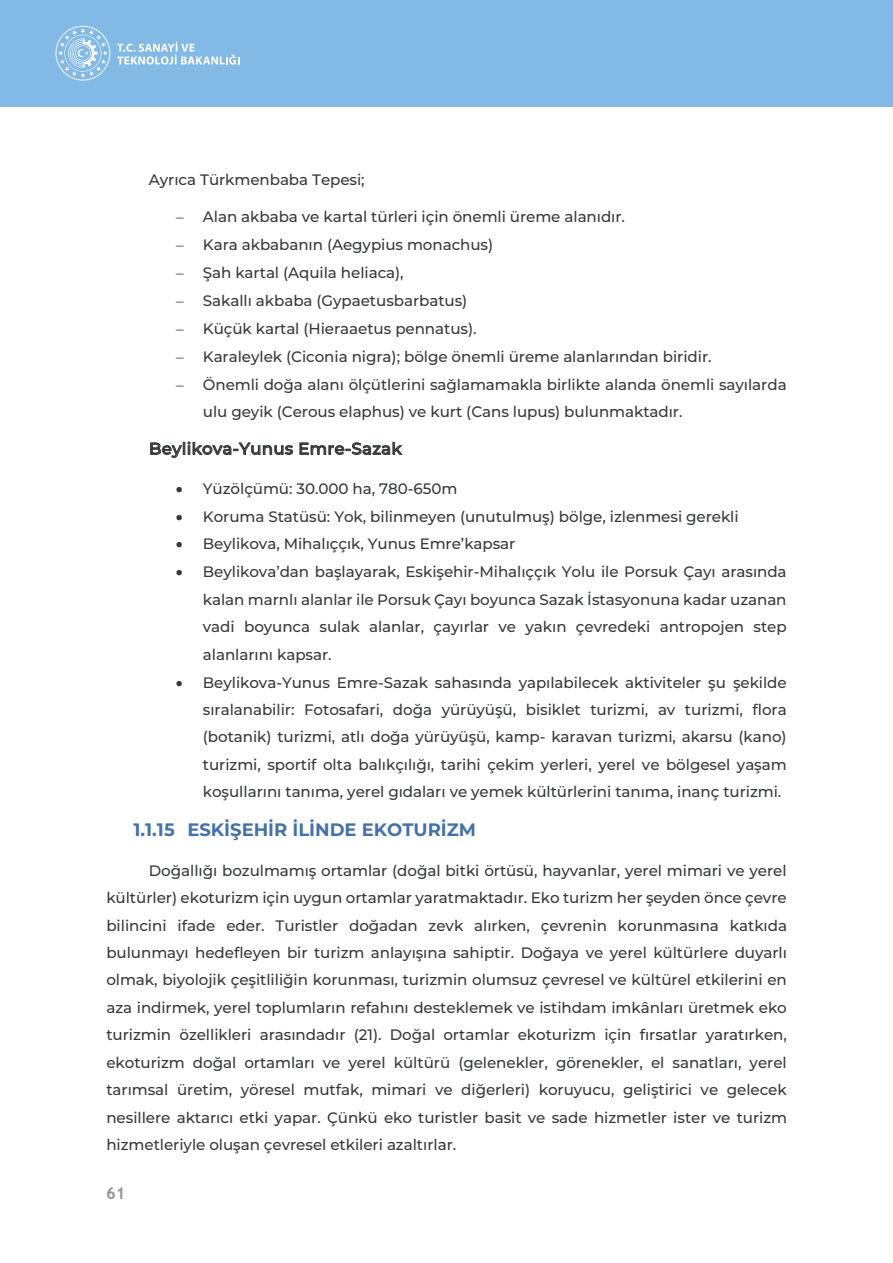
<style>
.page{position:relative;width:893px;height:1263px;background:#fff}
.page>*{position:absolute;margin:0;border:0;box-sizing:border-box;transform-origin:0 0}
.t1{font:700 18px "Montserrat";color:#4372a8}
.t2{font:700 16.5px "Trebuchet MS";color:#939598}
.t3{font:500 16.2px "Montserrat";letter-spacing:.02em;color:#36393c}
.t4{font:500 15.15px/27.5px "Montserrat";letter-spacing:-.005em;color:#36393c;text-align:justify}
</style>
<div class="page">
<div style="left:0;top:0;width:893px;height:106px;background:#83bae5"></div>
<svg style="left:117px;top:42px;width:122px;height:23px"></svg>
<svg style="left:55px;top:25px;width:56px;height:56px"></svg>
<p class="t4" style="left:149px;top:165px;width:217px">Ayrıca Türkmenbaba Tepesi;</p>
<p class="t4" style="left:203px;top:202px;width:585px;line-height:27.9px;text-align:left">Alan akbaba ve kartal türleri için önemli üreme alanıdır.<br>Kara akbabanın (Aegypius monachus)<br>Şah kartal (Aquila heliaca),<br>Sakallı akbaba (Gypaetusbarbatus)<br>Küçük kartal (Hieraaetus pennatus).<br>Karaleylek (Ciconia nigra); bölge önemli üreme alanlarından biridir.<br>Önemli doğa alanı ölçütlerini sağlamamakla birlikte alanda önemli sayılarda ulu geyik (Cerous elaphus) ve kurt (Cans lupus) bulunmaktadır.</p>
<p class="t3" style="left:149px;top:437px;width:254px">Beylikova-Yunus Emre-Sazak</p>
<p class="t4" style="left:176px;top:474px;width:283px">• Yüzölçümü: 30.000 ha, 780-650m</p>
<p class="t4" style="left:176px;top:502px;width:564px">• Koruma Statüsü: Yok, bilinmeyen (unutulmuş) bölge, izlenmesi gerekli</p>
<p class="t4" style="left:176px;top:530px;width:341px">• Beylikova, Mihalıççık, Yunus Emre’kapsar</p>
<p class="t4" style="left:203px;top:558px;width:585px;text-indent:-27px">• Beylikova’dan başlayarak, Eskişehir-Mihalıççık Yolu ile Porsuk Çayı arasında kalan marnlı alanlar ile Porsuk Çayı boyunca Sazak İstasyonuna kadar uzanan vadi boyunca sulak alanlar, çayırlar ve yakın çevredeki antropojen step alanlarını kapsar.</p>
<p class="t4" style="left:203px;top:668px;width:585px;text-indent:-27px">• Beylikova-Yunus Emre-Sazak sahasında yapılabilecek aktiviteler şu şekilde sıralanabilir: Fotosafari, doğa yürüyüşü, bisiklet turizmi, av turizmi, flora (botanik) turizmi, atlı doğa yürüyüşü, kamp- karavan turizmi, akarsu (kano) turizmi, sportif olta balıkçılığı, tarihi çekim yerleri, yerel ve bölgesel yaşam koşullarını tanıma, yerel gıdaları ve yemek kültürlerini tanıma, inanç turizmi.</p>
<p class="t1" style="left:133px;top:817px;width:344px">1.1.15 ESKİŞEHİR İLİNDE EKOTURİZM</p>
<p class="t4" style="left:106px;top:856px;width:682px;text-indent:43px">Doğallığı bozulmamış ortamlar (doğal bitki örtüsü, hayvanlar, yerel mimari ve yerel kültürler) ekoturizm için uygun ortamlar yaratmaktadır. Eko turizm her şeyden önce çevre bilincini ifade eder. Turistler doğadan zevk alırken, çevrenin korunmasına katkıda bulunmayı hedefleyen bir turizm anlayışına sahiptir. Doğaya ve yerel kültürlere duyarlı olmak, biyolojik çeşitliliğin korunması, turizmin olumsuz çevresel ve kültürel etkilerini en aza indirmek, yerel toplumların refahını desteklemek ve istihdam imkânları üretmek eko turizmin özellikleri arasındadır (21). Doğal ortamlar ekoturizm için fırsatlar yaratırken, ekoturizm doğal ortamları ve yerel kültürü (gelenekler, görenekler, el sanatları, yerel tarımsal üretim, yöresel mutfak, mimari ve diğerleri) koruyucu, geliştirici ve gelecek nesillere aktarıcı etki yapar. Çünkü eko turistler basit ve sade hizmetler ister ve turizm hizmetleriyle oluşan çevresel etkileri azaltırlar.</p>
<p class="t2" style="left:106px;top:1183px;width:21px">61</p>
</div>
